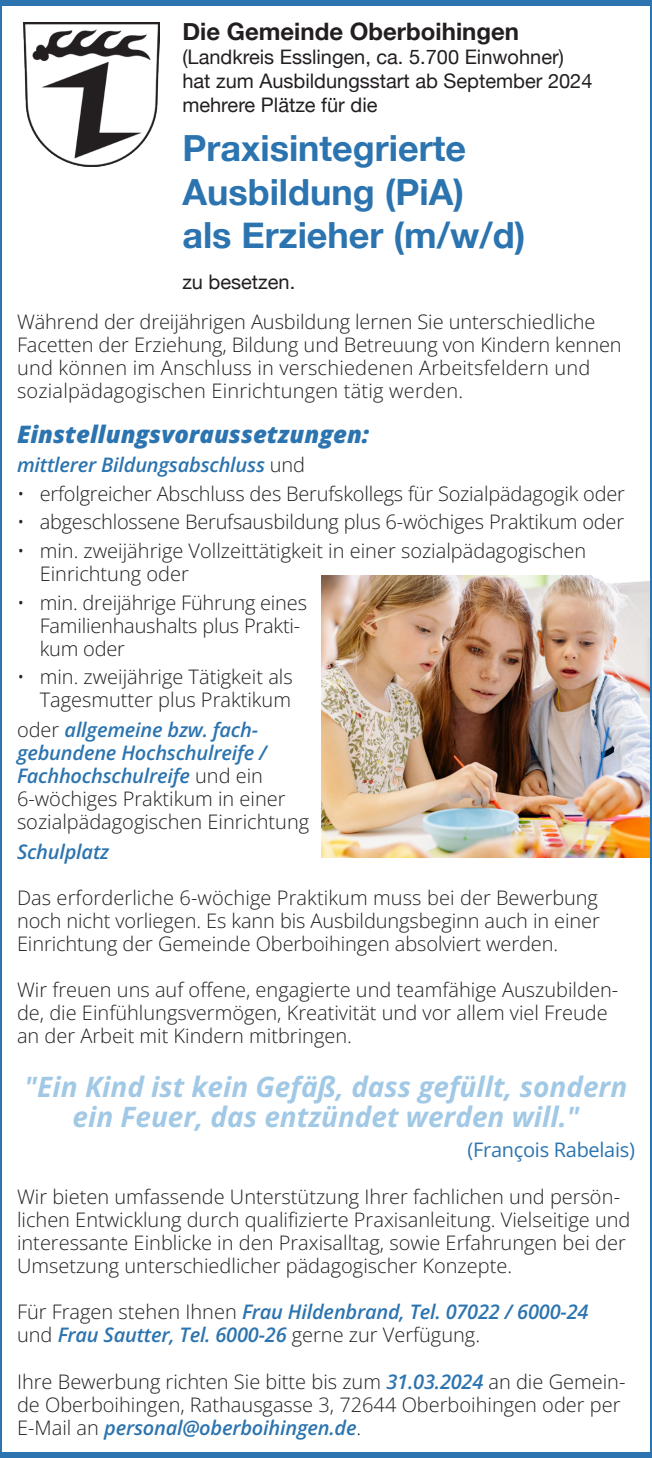
<style>
.page{position:relative;width:652px;height:1458px;background:#fff}
.page>*{position:absolute;margin:0;border:0;box-sizing:border-box;transform-origin:0 0}
.Stelle{font:700 36px/43.2px "Helvetica Neue";color:#2c74af}
.Zitat{font:italic 700 28px/30px "Open Sans";color:#a1c9e6;text-align:center}
.Head_2{font:italic 800 24px "Open Sans";color:#2c74af}
.Oberboingen{font:700 24px "Helvetica Neue";color:#231f20}
.Body{font:300 20px/23px "Open Sans";color:#231f20}
.Body_Abstand{font:300 20px/23px "Open Sans";color:#231f20}
.Body-2{font:italic 600 20px/23px "Open Sans";letter-spacing:-.01em;color:#2c74af}
.Einleitung{font:20px/24px "Helvetica Neue";color:#231f20}
.Body_Zusatz{font:20px "Open Sans";letter-spacing:-.015em;color:#2c74af}
.Body_Abstand-2{font:italic 600 20px "Open Sans";letter-spacing:-.01em;color:#2c74af}
.s1{font-weight:300;font-style:normal;color:#231f20}
.s2{font-weight:600;font-style:italic;color:#2c74af}
</style>
<div class="page">
<img style="left:322px;top:575px;width:329px;height:282px">
<div style="left:0;top:1px;width:652px;height:5px;background:#2c74af"></div>
<hr style="left:651px;top:0;width:1px;height:1457px;background:#2c74af">
<hr style="left:0;top:0;width:1px;height:1457px;background:#2c74af">
<div style="left:0;top:1451px;width:652px;height:6px;background:#2c74af"></div>
<img style="left:23px;top:23px;width:136px;height:144px">
<p class="Oberboingen" style="left:182px;top:13px;width:338px">Die Gemeinde Oberboihingen</p>
<p class="Einleitung" style="left:182px;top:46px;width:412px">(Landkreis Esslingen, ca. 5.700 Einwohner) hat zum Ausbildungsstart ab September 2024 mehrere Plätze für die</p>
<p class="Stelle" style="left:182px;top:128px;width:345px">Praxisintegrierte<br>Ausbildung (PiA)<br>als Erzieher (m/w/d)</p>
<p class="Einleitung" style="left:182px;top:271px;width:114px">zu besetzen.</p>
<p class="Body" style="left:17px;top:310px;width:606px">Während der dreijährigen Ausbildung lernen Sie unterschiedliche Facetten der Erziehung, Bildung und Betreuung von Kindern kennen und können im Anschluss in verschiedenen Arbeitsfeldern und sozialpädagogischen Einrichtungen tätig werden.</p>
<p class="Head_2" style="left:17px;top:417px;width:354px">Einstellungsvoraussetzungen:</p>
<p class="Body-2" style="left:17px;top:452px;width:290px">mittlerer Bildungsabschluss <span class="s1">und</span></p>
<p class="Body" style="left:17px;top:481px;width:610px">• erfolgreicher Abschluss des Berufskollegs für Sozialpädagogik oder</p>
<p class="Body" style="left:17px;top:510px;width:609px">• abgeschlossene Berufsausbildung plus 6-wöchiges Praktikum oder</p>
<p class="Body" style="left:40px;top:538px;width:548px;text-indent:-23px">• min. zweijährige Vollzeittätigkeit in einer sozialpädagogischen<br>Einrichtung oder</p>
<p class="Body" style="left:40px;top:590px;width:269px;text-indent:-23px">• min. dreijährige Führung eines<br>Familienhaushalts plus Prakti&shy;kum oder</p>
<p class="Body" style="left:17px;top:665px;width:277px;text-align:right">• min. zweijährige Tätigkeit als<br>Tagesmutter plus Praktikum</p>
<p class="Body_Abstand" style="left:17px;top:718px;width:294px">oder <span class="s2">allgemeine bzw. fach&shy;gebundene Hochschulreife /<br>Fachhochschulreife</span> und ein<br>6-wöchiges Praktikum in einer sozialpädagogischen Einrichtung</p>
<p class="Body_Abstand-2" style="left:17px;top:837px;width:94px">Schulplatz</p>
<p class="Body" style="left:17px;top:885px;width:584px;text-align:justify">Das erforderliche 6-wöchige Praktikum muss bei der Bewerbung noch nicht vorliegen. Es kann bis Ausbildungsbeginn auch in einer Einrichtung der Gemeinde Oberboihingen absolviert werden.</p>
<p class="Body" style="left:17px;top:977px;width:603px">Wir freuen uns auf offene, engagierte und teamfähige Auszubilden&shy;de, die Einfühlungsvermögen, Kreativität und vor allem viel Freude an der Arbeit mit Kindern mitbringen.</p>
<p class="Zitat" style="left:25px;top:1070px;width:604px">"Ein Kind ist kein Gefäß, dass gefüllt, sondern ein Feuer, das entzündet werden will."</p>
<p class="Body_Zusatz" style="left:468px;top:1135px;width:169px">(François Rabelais)</p>
<p class="Body" style="left:17px;top:1184px;width:615px">Wir bieten umfassende Unterstützung Ihrer fachlichen und persön&shy;lichen Entwicklung durch qualifizierte Praxisanleitung. Vielseitige und interessante Einblicke in den Praxisalltag, sowie Erfahrungen bei der Umsetzung unterschiedlicher pädagogischer Konzepte.</p>
<p class="Body-2" style="left:17px;top:1299px;width:573px"><span class="s1">Für Fragen stehen Ihnen</span> Frau Hildenbrand, Tel. 07022 / 6000-24 <span class="s1">und</span> Frau Sautter, Tel. 6000-26 <span class="s1">gerne zur Verfügung.</span></p>
<p class="Body" style="left:17px;top:1368px;width:610px">Ihre Bewerbung richten Sie bitte bis zum <span class="s2">31.03.2024</span> an die Gemein&shy;de Oberboihingen, Rathausgasse 3, 72644 Oberboihingen oder per<br>E-Mail an <span class="s2">personal@oberboihingen.de</span>.</p>
</div>
